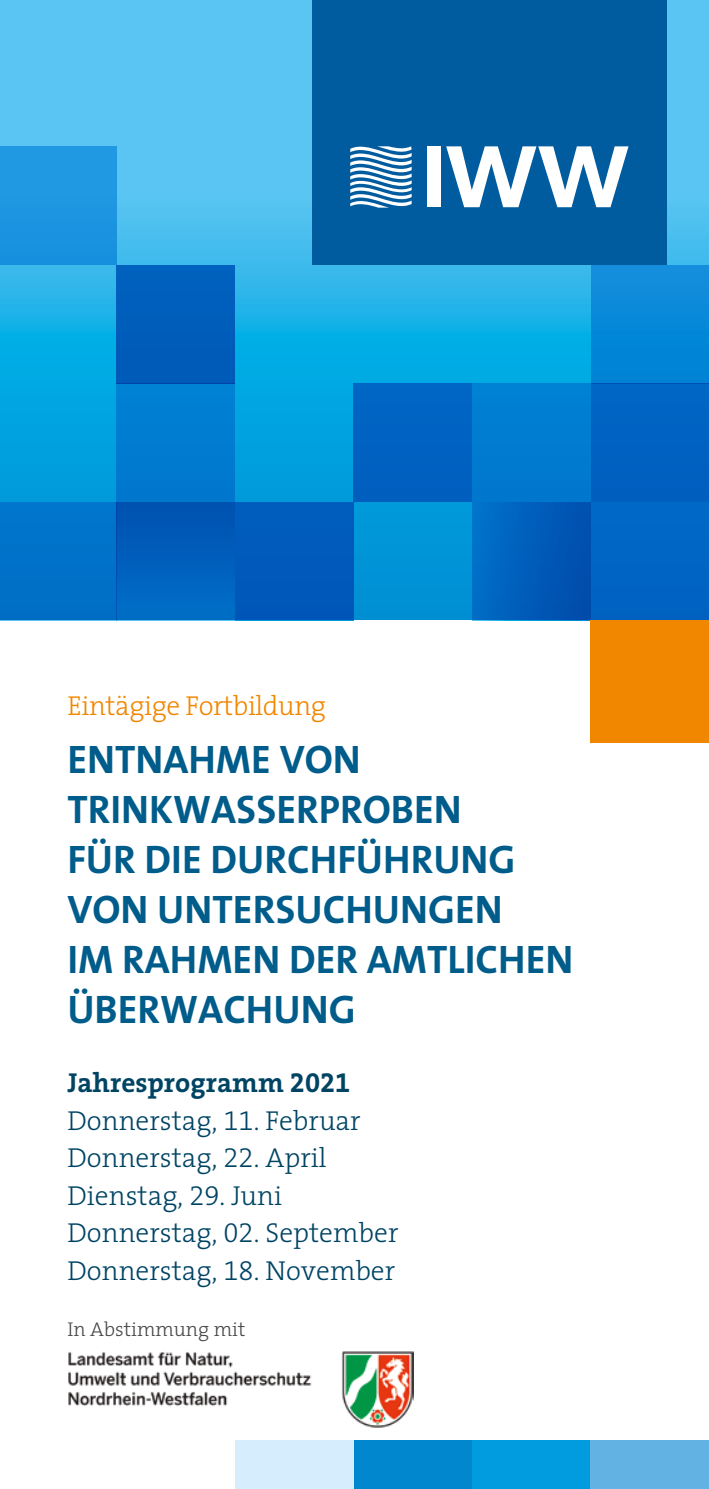
<style>
.page{position:relative;width:709px;height:1489px;background:#fff}
.page>*{position:absolute;margin:0;border:0;box-sizing:border-box;transform-origin:0 0}
.t1{font:40px/50px "The Sans 7 Bold Plain";color:#005c8a}
.Fliesstext{font:300 27.5px "The Serif 3";color:#004464}
.Fliesstext-2{font:300 27.5px "The Serif 3";letter-spacing:-.015em;color:#f18700}
.Fliesstext-3{font:700 27.5px "The Serif 7";color:#004464}
.Fliesstext-4{font:300 20px "The Serif 3";color:#494948}
.s1{font-family:"The Serif 7 Bold Expert";font-weight:400}
.s2{font-family:"The Serif 3 Light Expert";font-weight:400}
</style>
<div class="page">
<svg style="left:0;top:0;width:709px;height:620px;background:#2eb4e9"></svg>
<div style="left:0;top:502px;width:116px;height:118px;background:#0072c9"></div>
<div style="left:0;top:146px;width:116px;height:119px;background:#1e96e0"></div>
<div style="left:116px;top:265px;width:119px;height:118px;background:#005dba"></div>
<div style="left:591px;top:265px;width:118px;height:118px;background:linear-gradient(to right,#0888d8,#0888d8)"></div>
<div style="left:353px;top:383px;width:119px;height:119px;background:#0062c3"></div>
<div style="left:472px;top:383px;width:119px;height:119px;background:#007cd1"></div>
<div style="left:591px;top:383px;width:118px;height:119px;background:#0062c3"></div>
<div style="left:116px;top:502px;width:119px;height:118px;background:linear-gradient(to right,#005fbc,#005fbc)"></div>
<div style="left:235px;top:502px;width:118px;height:118px;background:#005abc"></div>
<div style="left:472px;top:502px;width:119px;height:118px;background:linear-gradient(to right,#006fc8,#004bac)"></div>
<div style="left:116px;top:383px;width:119px;height:119px;background:#007cd1"></div>
<div style="left:591px;top:502px;width:118px;height:118px;background:#0065c5"></div>
<div style="left:312px;top:0;width:354px;height:265px;background:#005c9f"></div>
<div style="left:591px;top:620px;width:118px;height:123px;background:#f18700"></div>
<svg style="left:350px;top:146px;width:61px;height:62px"></svg>
<div style="left:426px;top:146px;width:14px;height:61px;background:#fff"></div>
<svg style="left:446px;top:146px;width:182px;height:61px"></svg>
<img style="left:68px;top:1351px;width:345px;height:76px">
<div style="left:353px;top:1440px;width:119px;height:48px;background:#0087ce"></div>
<div style="left:472px;top:1440px;width:119px;height:48px;background:#009cdf"></div>
<div style="left:591px;top:1440px;width:118px;height:48px;background:#62b2e3"></div>
<div style="left:235px;top:1440px;width:118px;height:48px;background:#d5edfc"></div>
<p class="Fliesstext-2" style="left:67px;top:682px;width:260px">Eintägige Fortbildung</p>
<p class="t1" style="left:67px;top:733px;width:396px">ENTNAHME VON<br>TRINKWASSERPROBEN</p>
<p class="t1" style="left:67px;top:833px;width:507px">FÜR DIE DURCHFÜHRUNG<br>VON UNTERSUCHUNGEN<br>IM RAHMEN DER AMTLICHEN<br>ÜBERWACHUNG</p>
<p class="Fliesstext-3" style="left:67px;top:1059px;width:284px">Jahresprogramm <span class="s1">2021</span></p>
<p class="Fliesstext" style="left:67px;top:1097px;width:295px">Donnerstag, <span class="s2">11</span>. Februar</p>
<p class="Fliesstext" style="left:67px;top:1135px;width:260px">Donnerstag, <span class="s2">22</span>. April</p>
<p class="Fliesstext" style="left:67px;top:1172px;width:216px">Dienstag, <span class="s2">29</span>. Juni</p>
<p class="Fliesstext" style="left:67px;top:1210px;width:332px">Donnerstag, <span class="s2">02</span>. September</p>
<p class="Fliesstext" style="left:67px;top:1247px;width:329px">Donnerstag, <span class="s2">18</span>. November</p>
<p class="Fliesstext-4" style="left:67px;top:1312px;width:179px">In Abstimmung mit</p>
</div>
